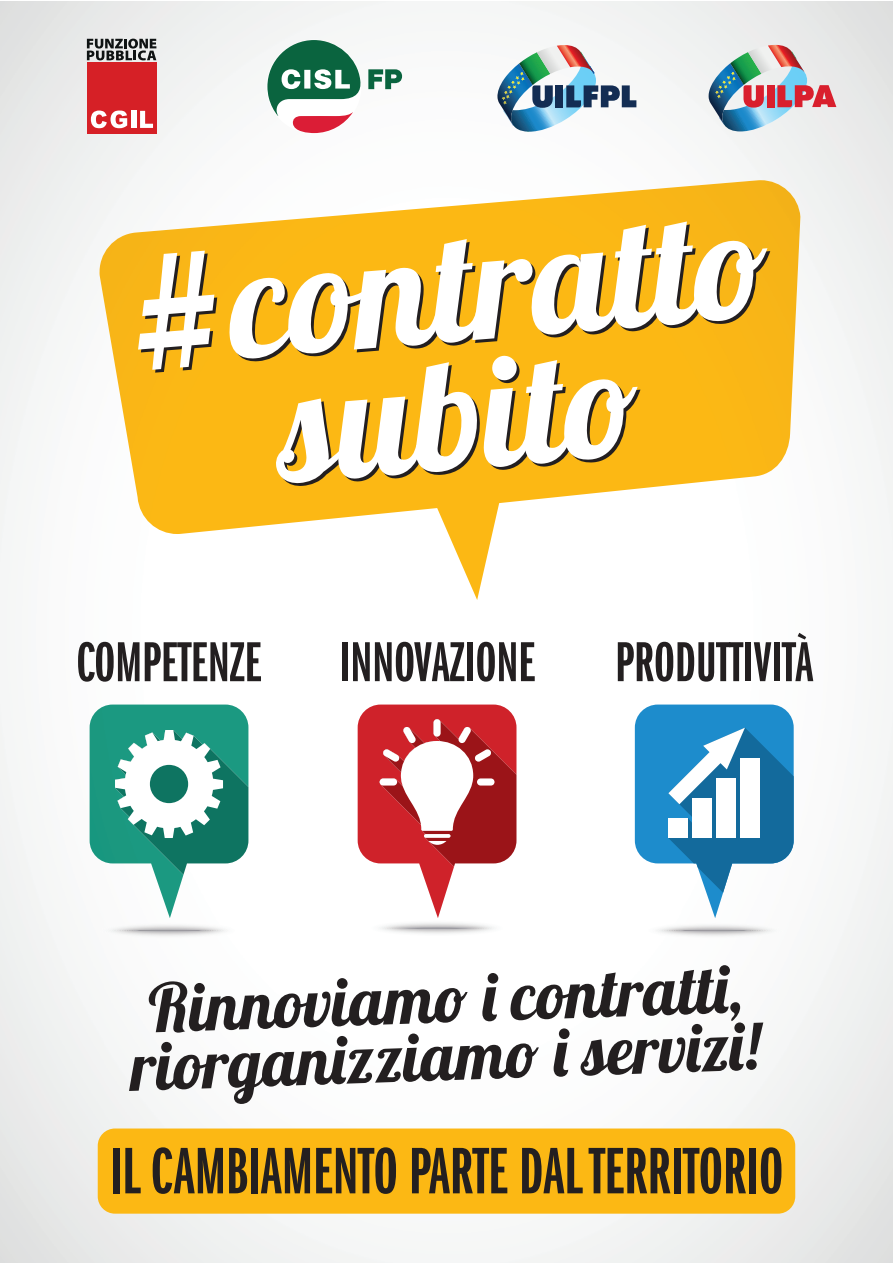
<style>
.page{position:relative;width:893px;height:1263px;background:#fff}
.page>*{position:absolute;margin:0;border:0;box-sizing:border-box;transform-origin:0 0}
.t1{font:153.75px/127.6px "Lobster 1.4";color:#fff;text-align:center}
.t2{font:68.1px "Franklin Gothic LT Demi X Cmpr";color:#231f20}
.t3{font:67.05px/57.8px "Lobster 1.4";color:#231f20}
.t4{font:58.35px "Franklin Gothic LT Demi X Cmpr";color:#231f20}
</style>
<div class="page">
<img style="left:0;top:1px;width:403px;height:261px">
<img style="left:501px;top:1px;width:391px;height:208px">
<div style="left:366px;top:1214px;width:108px;height:49px;background:#f6f7f7"></div>
<div style="left:87px;top:62px;width:69px;height:71px;background:#d62026"></div>
<svg style="left:91px;top:111px;width:36px;height:17px"></svg>
<div style="left:131px;top:111px;width:5px;height:17px;background:#fff"></div>
<svg style="left:140px;top:111px;width:13px;height:17px"></svg>
<svg style="left:87px;top:39px;width:69px;height:21px"></svg>
<svg style="left:267px;top:40px;width:95px;height:93px"></svg>
<svg style="left:368px;top:69px;width:34px;height:20px"></svg>
<img style="left:497px;top:63px;width:5px;height:62px">
<svg style="left:502px;top:45px;width:134px;height:84px"></svg>
<img style="left:709px;top:63px;width:1px;height:34px">
<svg style="left:710px;top:45px;width:126px;height:86px;background:#b4b1b9"></svg>
<img style="left:113px;top:925px;width:112px;height:11px">
<img style="left:115px;top:925px;width:108px;height:11px">
<img style="left:117px;top:926px;width:104px;height:9px">
<img style="left:118px;top:926px;width:102px;height:9px">
<img style="left:120px;top:926px;width:98px;height:9px">
<img style="left:121px;top:927px;width:96px;height:7px">
<img style="left:123px;top:927px;width:92px;height:7px">
<img style="left:125px;top:927px;width:88px;height:7px">
<img style="left:126px;top:928px;width:86px;height:5px">
<img style="left:128px;top:928px;width:82px;height:5px">
<img style="left:130px;top:928px;width:78px;height:4px">
<img style="left:131px;top:929px;width:76px;height:3px">
<img style="left:133px;top:929px;width:72px;height:3px">
<img style="left:135px;top:929px;width:68px;height:2px">
<img style="left:90px;top:704px;width:158px;height:214px">
<img style="left:115px;top:730px;width:133px;height:145px">
<svg style="left:115px;top:730px;width:108px;height:108px"></svg>
<img style="left:358px;top:704px;width:157px;height:214px">
<img style="left:380px;top:719px;width:136px;height:148px">
<svg style="left:380px;top:719px;width:114px;height:112px"></svg>
<svg style="left:424px;top:834px;width:27px;height:4px"></svg>
<svg style="left:428px;top:841px;width:18px;height:4px"></svg>
<img style="left:383px;top:925px;width:108px;height:8px">
<img style="left:385px;top:923px;width:105px;height:10px">
<img style="left:386px;top:924px;width:102px;height:9px">
<img style="left:388px;top:924px;width:98px;height:8px">
<img style="left:389px;top:924px;width:96px;height:8px">
<img style="left:391px;top:925px;width:92px;height:7px">
<img style="left:393px;top:925px;width:88px;height:6px">
<img style="left:394px;top:925px;width:86px;height:6px">
<img style="left:396px;top:926px;width:82px;height:4px">
<img style="left:399px;top:926px;width:76px;height:4px">
<img style="left:403px;top:927px;width:68px;height:2px">
<img style="left:682px;top:922px;width:101px;height:17px">
<img style="left:682px;top:922px;width:99px;height:16px">
<img style="left:778px;top:923px;width:2px;height:15px">
<img style="left:682px;top:923px;width:96px;height:15px">
<img style="left:652px;top:924px;width:125px;height:13px">
<img style="left:654px;top:924px;width:121px;height:13px">
<img style="left:655px;top:924px;width:118px;height:13px">
<img style="left:657px;top:925px;width:115px;height:11px">
<img style="left:658px;top:925px;width:112px;height:11px">
<img style="left:660px;top:925px;width:108px;height:11px">
<img style="left:662px;top:926px;width:105px;height:9px">
<img style="left:663px;top:926px;width:102px;height:9px">
<img style="left:665px;top:926px;width:98px;height:9px">
<img style="left:667px;top:927px;width:95px;height:7px">
<img style="left:668px;top:927px;width:92px;height:7px">
<img style="left:670px;top:927px;width:88px;height:7px">
<img style="left:672px;top:928px;width:85px;height:5px">
<img style="left:673px;top:928px;width:82px;height:5px">
<img style="left:675px;top:928px;width:79px;height:4px">
<img style="left:676px;top:929px;width:76px;height:3px">
<img style="left:678px;top:929px;width:72px;height:3px">
<img style="left:680px;top:929px;width:69px;height:2px">
<svg style="left:635px;top:704px;width:159px;height:214px"></svg>
<div style="left:98px;top:1128px;width:697px;height:86px;background:#fcb814;border-radius:17px"></div>
<img style="left:98px;top:180px;width:702px;height:420px">
<h1 class="t1" style="left:122px;top:249px;width:644px;rotate:-5deg">#contratto subito</h1>
<p class="t4" style="left:76px;top:630px;width:187px">COMPETENZE</p>
<p class="t4" style="left:339px;top:630px;width:197px">INNOVAZIONE</p>
<p class="t4" style="left:615px;top:630px;width:200px">PRODUTTIVITÀ</p>
<p class="t3" style="left:128px;top:979px;width:631px;rotate:-2deg">Rinnoviamo i contratti, riorganizziamo i servizi!</p>
<p class="t2" style="left:110px;top:1134px;width:675px">IL CAMBIAMENTO PARTE DAL TERRITORIO</p>
</div>
